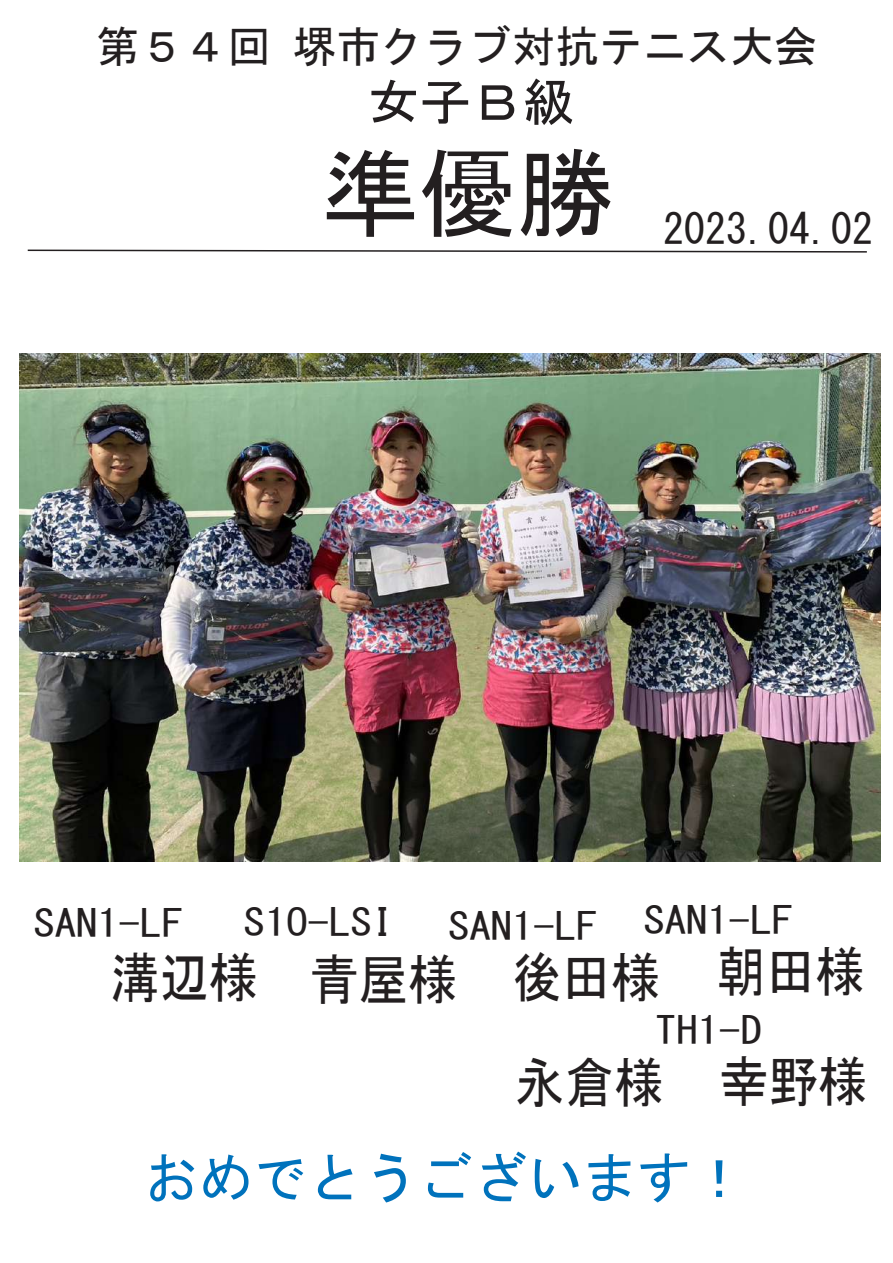
<style>
.page{position:relative;width:893px;height:1263px;background:#fff}
.page>*{position:absolute;margin:0;border:0;box-sizing:border-box;transform-origin:0 0}
.t1{font:97.5px "MS Gothic";color:#231f20}
.t2{font:54.75px "MS Gothic";color:#0072bc}
.t3{font:54.6px "MS Gothic";color:#231f20;scale:.9 1}
.t4{font:51.6px "MS Gothic";color:#231f20}
.t5{font:43.8px "MS Gothic";color:#231f20}
.t6{font:42px "MS Gothic";color:#231f20}
.t7{font:37.65px "MS Gothic";color:#231f20;scale:1.13 1}
</style>
<div class="page">
<svg style="left:27px;top:249px;width:840px;height:4px"></svg>
<img style="left:20px;top:354px;width:860px;height:507px">
<p class="t5" style="left:96px;top:24px;width:723px">第５４回 堺市クラブ対抗テニス大会</p>
<h3 class="t4" style="left:368px;top:76px;width:208px">女子Ｂ級</h3>
<h1 class="t1" style="left:321px;top:144px;width:294px">準優勝</h1>
<p class="t6" style="left:663px;top:207px;width:211px">2023.04.02</p>
<p class="t7" style="left:643px;top:901px;width:134px">SAN1-LF</p>
<h3 class="t3" style="left:717px;top:944px;width:166px">朝田様</h3>
<p class="t7" style="left:655px;top:1012px;width:96px">TH1-D</p>
<h3 class="t3" style="left:516px;top:1055px;width:392px">永倉様 幸野様</h3>
<p class="t7" style="left:244px;top:903px;width:134px">S1O-LSI</p>
<h3 class="t3" style="left:310px;top:952px;width:166px">青屋様</h3>
<p class="t7" style="left:33px;top:905px;width:134px">SAN1-LF</p>
<p class="t7" style="left:448px;top:907px;width:134px">SAN1-LF</p>
<h3 class="t3" style="left:513px;top:950px;width:166px">後田様</h3>
<h3 class="t3" style="left:110px;top:950px;width:166px">溝辺様</h3>
<h2 class="t2" style="left:144px;top:1150px;width:604px">おめでとうございます！</h2>
</div>
